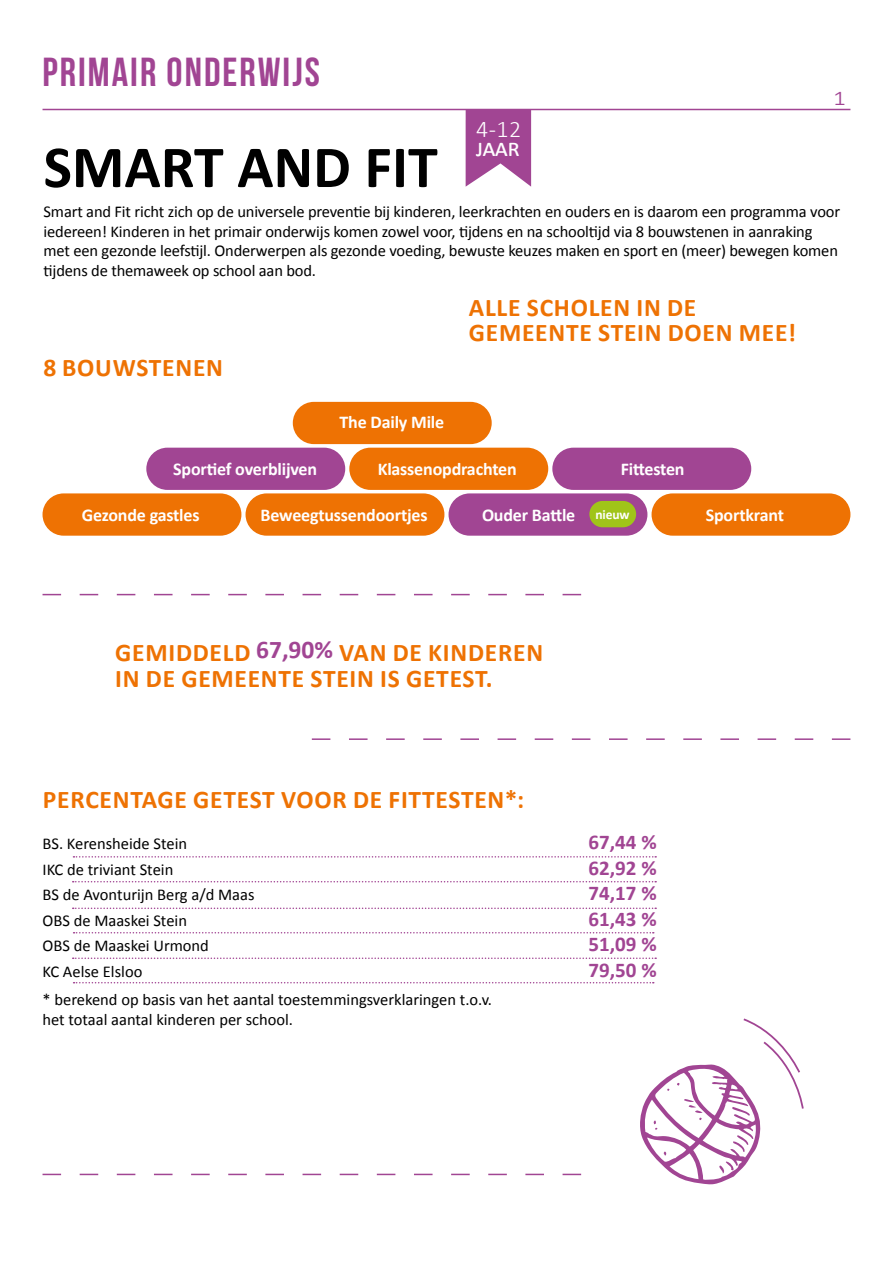
<style>
.page{position:relative;width:893px;height:1263px;background:#fff}
.page>*{position:absolute;margin:0;border:0;box-sizing:border-box;transform-origin:0 0}
.t1{font:700 60px "Calibri";color:#000}
.t2{font:700 40.5px "Bebas Neue";letter-spacing:.05em;color:#a14593}
.t3{font:700 25.5px/25.5px "Calibri";letter-spacing:.03em;color:#ee7203}
.t4{font:25.5px "Calibri";color:#fff}
.t5{font:300 25.5px "Calibri";color:#a14593}
.t6{font:300 24px "Calibri";color:#fff}
.t7{font:700 21px "Calibri";color:#a14593}
.t8{font:700 18px "Calibri";letter-spacing:-.01em;color:#fff}
.t9{font:16.5px/19.5px "Calibri";letter-spacing:-.01em;color:#000}
.s1{font-size:13.5px}
.s2{color:#a14593}
</style>
<div class="page">
<hr style="left:43px;top:109px;width:807px;height:1px;background:#a14593">
<svg style="left:466px;top:110px;width:65px;height:77px;background:#af62a3"></svg>
<svg style="left:43px;top:594px;width:538px;height:1px"></svg>
<svg style="left:312px;top:738px;width:538px;height:2px"></svg>
<svg style="left:43px;top:1174px;width:538px;height:1px"></svg>
<svg style="left:73px;top:856px;width:583px;height:1px"></svg>
<svg style="left:73px;top:881px;width:583px;height:1px"></svg>
<svg style="left:73px;top:907px;width:583px;height:2px"></svg>
<svg style="left:73px;top:957px;width:583px;height:2px"></svg>
<svg style="left:74px;top:932px;width:580px;height:1px"></svg>
<svg style="left:74px;top:982px;width:580px;height:1px"></svg>
<div style="left:43px;top:493px;width:198px;height:43px;background:#ee7203;border-radius:21px"></div>
<div style="left:246px;top:493px;width:198px;height:43px;background:#ee7203;border-radius:21px"></div>
<div style="left:449px;top:493px;width:198px;height:43px;background:#a14593;border-radius:21px"></div>
<div style="left:652px;top:493px;width:198px;height:43px;background:#ee7203;border-radius:21px"></div>
<div style="left:293px;top:402px;width:199px;height:42px;background:#ee7203;border-radius:21px"></div>
<div style="left:146px;top:448px;width:199px;height:42px;background:#a14593;border-radius:21px"></div>
<div style="left:349px;top:448px;width:199px;height:42px;background:#ee7203;border-radius:21px"></div>
<div style="left:552px;top:448px;width:199px;height:42px;background:#a14593;border-radius:21px"></div>
<div style="left:589px;top:501px;width:47px;height:26px;background:#a0c419;border-radius:13px"></div>
<svg style="left:640px;top:1018px;width:164px;height:167px"></svg>
<h2 class="t2" style="left:43px;top:49px;width:279px">PRIMAIR ONDERWIJS</h2>
<h3 class="t5" style="left:833px;top:81px;width:14px">1</h3>
<h3 class="t6" style="left:476px;top:114px;width:47px">4-12</h3>
<h3 class="t4" style="left:476px;top:132px;width:46px">jaar</h3>
<h1 class="t1" style="left:44px;top:125px;width:396px">SMART AND FIT</h1>
<p class="t9" style="left:44px;top:201px;width:798px">Smart and Fit richt zich op de universele preventie bij kinderen, leerkrachten en ouders en is daarom een programma voor iedereen! Kinderen in het primair onderwijs komen zowel voor, tijdens en na schooltijd via 8 bouwstenen in aanraking met een gezonde leefstijl. Onderwerpen als gezonde voeding, bewuste keuzes maken en sport en (meer) bewegen komen tijdens de themaweek op school aan bod.</p>
<h3 class="t3" style="left:44px;top:354px;width:181px">8 BOUWSTENEN</h3>
<h3 class="t3" style="left:469px;top:293px;width:329px">ALLE SCHOLEN IN DE<br>GEMEENTE STEIN DOEN MEE!</h3>
<p class="t8" style="left:340px;top:409px;width:106px">The Daily Mile</p>
<p class="t8" style="left:173px;top:456px;width:145px">Sportief overblijven</p>
<p class="t8" style="left:378px;top:456px;width:141px">Klassenopdrachten</p>
<p class="t8" style="left:621px;top:456px;width:65px">Fittesten</p>
<p class="t8" style="left:82px;top:502px;width:119px">Gezonde gastles</p>
<p class="t8" style="left:261px;top:502px;width:168px">Beweegtussendoortjes</p>
<p class="t8" style="left:482px;top:502px;width:149px">Ouder Battle <span class="s1">nieuw</span></p>
<p class="t8" style="left:706px;top:502px;width:80px">Sportkrant</p>
<h3 class="t3" style="left:115px;top:639px;width:429px">GEMIDDELD <span class="s2">67,90%</span> VAN DE KINDEREN<br>IN DE GEMEENTE STEIN IS GETEST.</h3>
<h3 class="t3" style="left:43px;top:786px;width:483px">PERCENTAGE GETEST VOOR DE FITTESTEN*:</h3>
<p class="t9" style="left:43px;top:833px;width:146px">BS. Kerensheide Stein</p>
<p class="t7" style="left:589px;top:827px;width:70px">67,44 %</p>
<p class="t9" style="left:43px;top:859px;width:132px">IKC de triviant Stein</p>
<p class="t7" style="left:589px;top:853px;width:70px">62,92 %</p>
<p class="t9" style="left:43px;top:884px;width:213px">BS de Avonturijn Berg a/d Maas</p>
<p class="t7" style="left:589px;top:878px;width:70px">74,17 %</p>
<p class="t9" style="left:43px;top:910px;width:146px">OBS de Maaskei Stein</p>
<p class="t7" style="left:589px;top:904px;width:70px">61,43 %</p>
<p class="t9" style="left:43px;top:935px;width:168px">OBS de Maaskei Urmond</p>
<p class="t7" style="left:589px;top:929px;width:70px">51,09 %</p>
<p class="t9" style="left:43px;top:961px;width:101px">KC Aelse Elsloo</p>
<p class="t7" style="left:589px;top:955px;width:70px">79,50 %</p>
<p class="t9" style="left:43px;top:989px;width:451px">* berekend op basis van het aantal toestemmingsverklaringen t.o.v. het totaal aantal kinderen per school.</p>
</div>
